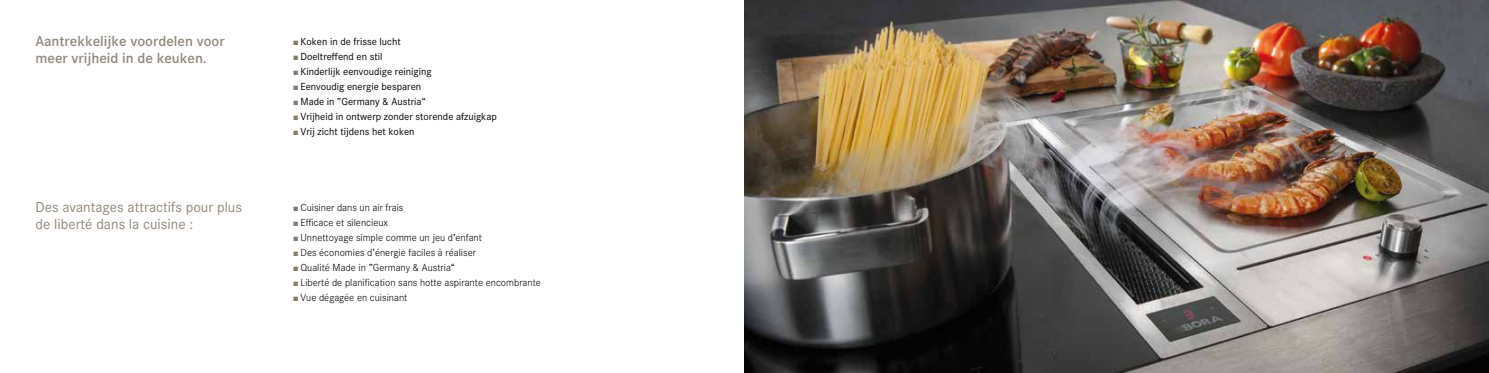
<style>
.page{position:relative;width:1489px;height:373px;background:#fff}
.page>*{position:absolute;margin:0;border:0;box-sizing:border-box;transform-origin:0 0}
.t1{font:15px/16.9px "Corporate S";color:#92877b}
.t2{font:600 15px/16.9px "Corporate S";color:#92877b}
.t3{font:300 10.62px "Corporate S";color:#000}
.t4{font:10.62px "Corporate S";color:#000}
.s1{color:#867a6c}
</style>
<div class="page">
<img style="left:744px;top:0;width:744px;height:372px">
<h1 class="t2" style="left:35px;top:33px;width:191px">Aantrekkelijke voordelen voor meer vrijheid in de keuken.</h1>
<h1 class="t1" style="left:35px;top:198px;width:208px">Des avantages attractifs pour plus de liberté dans la cuisine :</h1>
<p class="t4" style="left:293px;top:35px;width:109px"><span class="s1">■</span> Koken in de frisse lucht</p>
<p class="t4" style="left:293px;top:50px;width:91px"><span class="s1">■</span> Doeltreffend en stil</p>
<p class="t4" style="left:293px;top:65px;width:140px"><span class="s1">■</span> Kinderlijk eenvoudige reiniging</p>
<p class="t4" style="left:293px;top:80px;width:129px"><span class="s1">■</span> Eenvoudig energie besparen</p>
<p class="t4" style="left:293px;top:95px;width:134px"><span class="s1">■</span> Made in ”Germany &amp; Austria“</p>
<p class="t4" style="left:293px;top:110px;width:205px"><span class="s1">■</span> Vrijheid in ontwerp zonder storende afzuigkap</p>
<p class="t4" style="left:293px;top:125px;width:123px"><span class="s1">■</span> Vrij zicht tijdens het koken</p>
<p class="t3" style="left:293px;top:201px;width:112px"><span class="s1">■</span> Cuisiner dans un air frais</p>
<p class="t3" style="left:293px;top:216px;width:96px"><span class="s1">■</span> Efficace et silencieux</p>
<p class="t3" style="left:293px;top:231px;width:190px"><span class="s1">■</span> Unnettoyage simple comme un jeu d’enfant</p>
<p class="t3" style="left:293px;top:246px;width:184px"><span class="s1">■</span> Des économies d’énergie faciles à réaliser</p>
<p class="t3" style="left:293px;top:261px;width:163px"><span class="s1">■</span> Qualité Made in ”Germany &amp; Austria“</p>
<p class="t3" style="left:293px;top:276px;width:249px"><span class="s1">■</span> Liberté de planification sans hotte aspirante encombrante</p>
<p class="t3" style="left:293px;top:291px;width:116px"><span class="s1">■</span> Vue dégagée en cuisinant</p>
</div>
